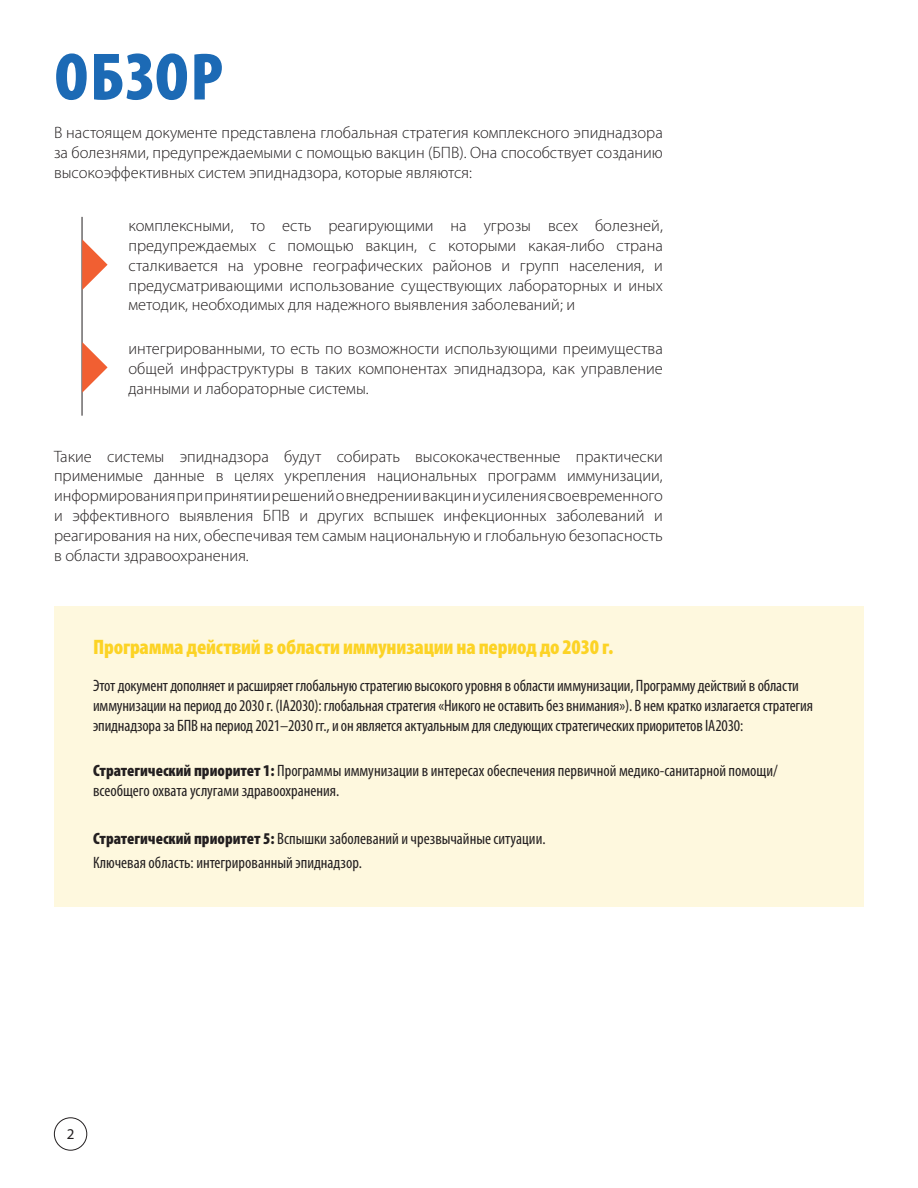
<style>
.page{position:relative;width:918px;height:1188px;background:#fff}
.page>*{position:absolute;margin:0;border:0;box-sizing:border-box;transform-origin:0 0}
.t1{font:900 condensed 67.5px "Myriad Pro";letter-spacing:.03em;color:#1c6ab5}
.t2{font:900 condensed 21px "Myriad Pro";letter-spacing:-.01em;color:#fcd325}
.t3{font:300 16.5px/19.8px "Myriad Pro";color:#231f20;text-align:justify}
.t4{font:condensed 16.5px/19.8px "Myriad Pro";letter-spacing:-.01em;color:#231f20}
.t5{font:15px "Myriad Pro";color:#231f20}
.s1{font-weight:900}
</style>
<div class="page">
<div style="left:54px;top:1117px;width:33px;height:34px;border:1px solid #231f20;border-radius:50%"></div>
<div style="left:54px;top:606px;width:810px;height:301px;background:#fef8de"></div>
<hr style="left:82px;top:217px;width:1px;height:199px;background:#231f20">
<svg style="left:82px;top:239px;width:26px;height:51px"></svg>
<svg style="left:82px;top:342px;width:26px;height:51px"></svg>
<p class="t1" style="left:55px;top:34px;width:170px">ОБЗОР</p>
<p class="t3" style="left:54px;top:123px;width:610px">В настоящем документе представлена глобальная стратегия комплексного эпиднадзора за болезнями, предупреждаемыми с помощью вакцин (БПВ). Она способствует созданию высокоэффективных систем эпиднадзора, которые являются:</p>
<p class="t3" style="left:129px;top:216px;width:536px">комплексными, то есть реагирующими на угрозы всех болезней, предупреждаемых с помощью вакцин, с которыми какая-либо страна сталкивается на уровне географических районов и групп населения, и предусматривающими использование существующих лабораторных и иных методик, необходимых для надежного выявления заболеваний; и</p>
<p class="t3" style="left:129px;top:339px;width:536px">интегрированными, то есть по возможности использующими преимущества общей инфраструктуры в таких компонентах эпиднадзора, как управление данными и лабораторные системы.</p>
<p class="t3" style="left:54px;top:446px;width:610px">Такие системы эпиднадзора будут собирать высококачественные практически применимые данные в целях укрепления национальных программ иммунизации, информирования при принятии решений о внедрении вакцин и усиления своевременного и эффективного выявления БПВ и других вспышек инфекционных заболеваний и реагирования на них, обеспечивая тем самым национальную и глобальную безопасность в области здравоохранения.</p>
<p class="t2" style="left:93px;top:634px;width:522px">Программа действий в области иммунизации на период до 2030 г.</p>
<p class="t4" style="left:93px;top:676px;width:721px">Этот документ дополняет и расширяет глобальную стратегию высокого уровня в области иммунизации, Программу действий в области иммунизации на период до 2030 г. (IA2030): глобальная стратегия «Никого не оставить без внимания»). В нем кратко излагается стратегия эпиднадзора за БПВ на период 2021–2030 гг., и он является актуальным для следующих стратегических приоритетов IA2030:</p>
<p class="t4" style="left:93px;top:761px;width:686px"><span class="s1">Стратегический приоритет 1:</span> Программы иммунизации в интересах обеспечения первичной медико-санитарной помощи/ всеобщего охвата услугами здравоохранения.</p>
<p class="t4" style="left:93px;top:828px;width:454px"><span class="s1">Стратегический приоритет 5:</span> Вспышки заболеваний и чрезвычайные ситуации.</p>
<p class="t4" style="left:93px;top:853px;width:271px">Ключевая область: интегрированный эпиднадзор.</p>
<p class="t5" style="left:67px;top:1125px;width:9px">2</p>
</div>
